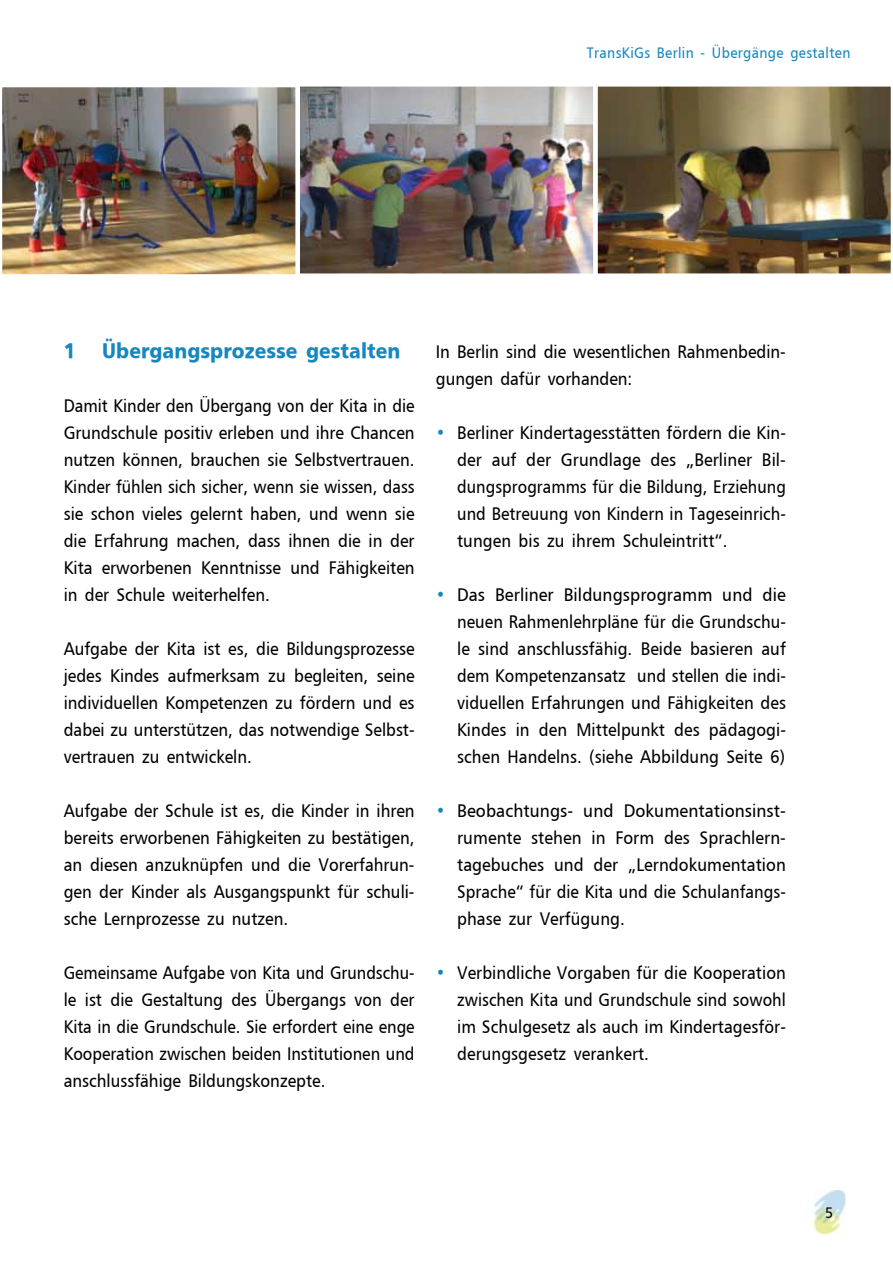
<style>
.page{position:relative;width:893px;height:1263px;background:#fff}
.page>*{position:absolute;margin:0;border:0;box-sizing:border-box;transform-origin:0 0}
.t1{font:21px "Sen BJS Bold";letter-spacing:.005em;color:#1787be}
.t2{font:18px/27px "Sen BJS Normal";color:#000;text-align:justify}
.t3{font:15px "Sen BJS Normal";letter-spacing:.025em;color:#1787be}
.t4{font:15px "Sen BJS Normal";color:#000}
.s1{color:#1787be}
</style>
<div class="page">
<img style="left:815px;top:1191px;width:30px;height:42px">
<img style="left:300px;top:87px;width:293px;height:186px">
<img style="left:598px;top:86px;width:293px;height:188px">
<div style="left:295px;top:82px;width:303px;height:196px;border:4px solid #fff"></div>
<img style="left:2px;top:83px;width:298px;height:195px">
<p class="t3" style="left:587px;top:43px;width:265px">TransKiGs Berlin - Übergänge gestalten</p>
<p class="t1" style="left:64px;top:337px;width:13px">1</p>
<p class="t1" style="left:102px;top:337px;width:300px">Übergangsprozesse gestalten</p>
<p class="t2" style="left:64px;top:392px;width:352px">Damit Kinder den Übergang von der Kita in die Grundschule positiv erleben und ihre Chancen nutzen können, brauchen sie Selbstvertrauen.<br>Kinder fühlen sich sicher, wenn sie wissen, dass sie schon vieles gelernt haben, und wenn sie die Erfahrung machen, dass ihnen die in der Kita erworbenen Kenntnisse und Fähigkeiten in der Schule weiterhelfen.</p>
<p class="t2" style="left:64px;top:635px;width:352px">Aufgabe der Kita ist es, die Bildungsprozesse jedes Kindes aufmerksam zu begleiten, seine individuellen Kompetenzen zu fördern und es dabei zu unterstützen, das notwendige Selbst&shy;vertrauen zu entwickeln.</p>
<p class="t2" style="left:64px;top:797px;width:352px">Aufgabe der Schule ist es, die Kinder in ihren bereits erworbenen Fähigkeiten zu bestätigen, an diesen anzuknüpfen und die Vorerfahrun&shy;gen der Kinder als Ausgangspunkt für schuli&shy;sche Lernprozesse zu nutzen.</p>
<p class="t2" style="left:64px;top:959px;width:352px">Gemeinsame Aufgabe von Kita und Grundschu&shy;le ist die Gestaltung des Übergangs von der Kita in die Grundschule. Sie erfordert eine enge Kooperation zwischen beiden Institutionen und anschlussfähige Bildungskonzepte.</p>
<p class="t2" style="left:436px;top:338px;width:352px">In Berlin sind die wesentlichen Rahmenbedin&shy;gungen dafür vorhanden:</p>
<p class="t2" style="left:457px;top:419px;width:330px;text-indent:-21px"><span class="s1">•</span> Berliner Kindertagesstätten fördern die Kin&shy;der auf der Grundlage des „Berliner Bil&shy;dungsprogramms für die Bildung, Erziehung und Betreuung von Kindern in Tageseinrich&shy;tungen bis zu ihrem Schuleintritt“.</p>
<p class="t2" style="left:457px;top:581px;width:330px;text-indent:-21px"><span class="s1">•</span> Das Berliner Bildungsprogramm und die neuen Rahmenlehrpläne für die Grundschu&shy;le sind anschlussfähig. Beide basieren auf dem Kompetenzansatz und stellen die indi&shy;viduellen Erfahrungen und Fähigkeiten des Kindes in den Mittelpunkt des pädagogi&shy;schen Handelns. (siehe Abbildung Seite 6)</p>
<p class="t2" style="left:457px;top:797px;width:330px;text-indent:-21px"><span class="s1">•</span> Beobachtungs- und Dokumentationsinst&shy;rumente stehen in Form des Sprachlern&shy;tagebuches und der „Lerndokumentation Sprache“ für die Kita und die Schulanfangs&shy;phase zur Verfügung.</p>
<p class="t2" style="left:457px;top:959px;width:330px;text-indent:-21px"><span class="s1">•</span> Verbindliche Vorgaben für die Kooperation zwischen Kita und Grundschule sind sowohl im Schulgesetz als auch im Kindertagesför&shy;derungsgesetz verankert.</p>
<p class="t4" style="left:825px;top:1203px;width:9px">5</p>
</div>
